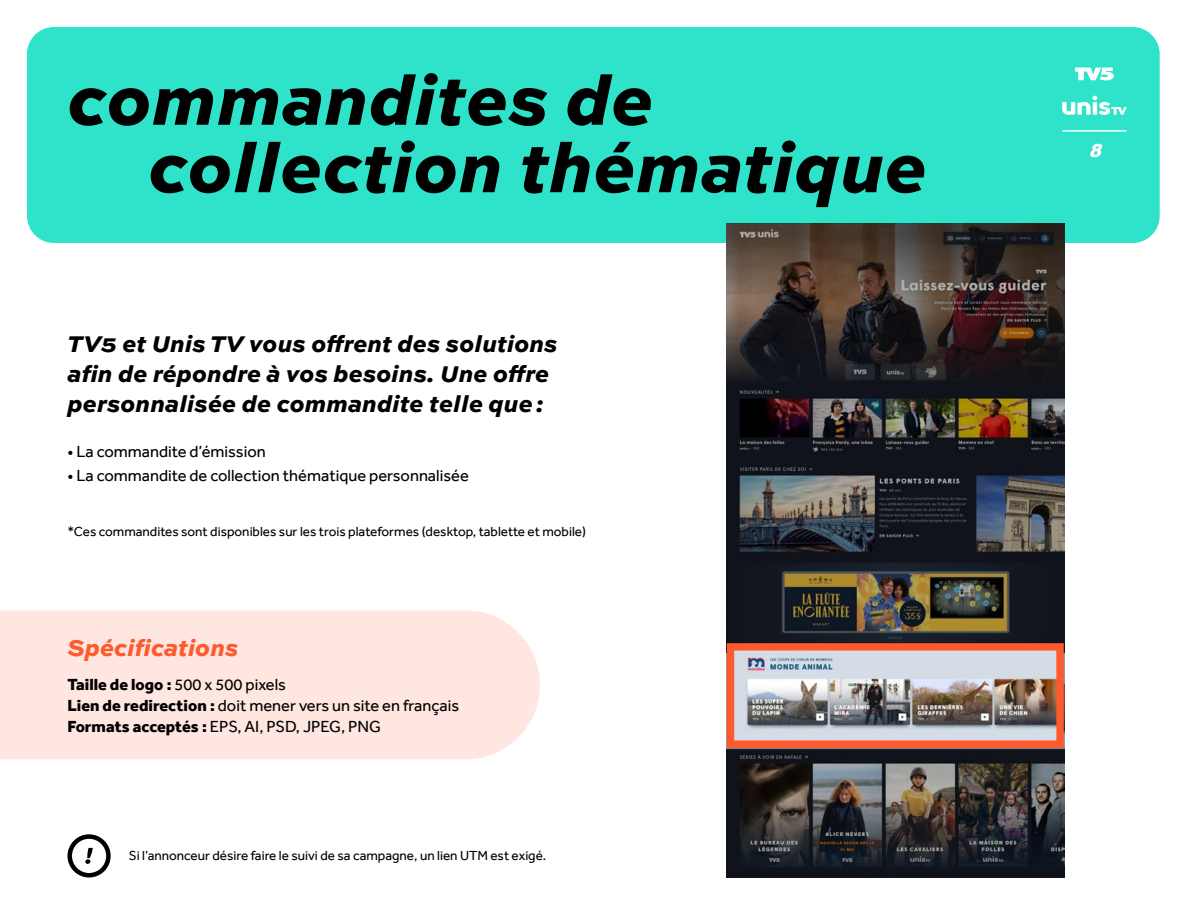
<style>
.page{position:relative;width:1188px;height:918px;background:#fff}
.page>*{position:absolute;margin:0;border:0;box-sizing:border-box;transform-origin:0 0}
.t1{font:italic 800 72px/67.5px "Sweet Sans Pro";color:#000}
.t2{font:italic 800 24px/30px "Sweet Sans Pro";color:#000}
.t3{font:italic 800 24px "Sweet Sans Pro";color:#ff592e}
.t4{font:italic 900 18px "Arial";color:#fff}
.t5{font:16.5px/21px "Effra";color:#000}
.t6{font:13.5px "Effra";color:#000}
.s1{font-weight:800}
</style>
<div class="page">
<div style="left:27px;top:27px;width:1133px;height:216px;background:#2ee3c9;border-radius:27px"></div>
<div style="left:0;top:610px;width:540px;height:149px;background:#ffe6e0"></div>
<svg style="left:85px;top:848px;width:8px;height:16px"></svg>
<div style="left:68px;top:834px;width:43px;height:44px;border:4px solid #000;border-radius:50%"></div>
<img style="left:726px;top:224px;width:338px;height:654px">
<img style="left:726px;top:639px;width:339px;height:113px">
<svg style="left:1075px;top:68px;width:39px;height:12px"></svg>
<hr style="left:1063px;top:130px;width:63px;height:2px;background:#fff">
<svg style="left:1062px;top:96px;width:65px;height:19px"></svg>
<h1 class="t1" style="left:148px;top:61px;width:780px;text-indent:-81px">commandites de collection thématique</h1>
<h2 class="t2" style="left:68px;top:327px;width:492px">TV5 et Unis TV vous offrent des solutions afin de répondre à vos besoins. Une offre personnalisée de commandite telle que:</h2>
<p class="t5" style="left:68px;top:440px;width:200px">• La commandite d’émission</p>
<p class="t5" style="left:68px;top:465px;width:403px">• La commandite de collection thématique personnalisée</p>
<p class="t6" style="left:68px;top:523px;width:520px">*Ces commandites sont disponibles sur les trois plateformes (desktop, tablette et mobile)</p>
<h2 class="t3" style="left:68px;top:629px;width:173px">Spécifications</h2>
<p class="t5" style="left:68px;top:674px;width:393px"><span class="s1">Taille de logo :</span> 500 x 500 pixels<br><span class="s1">Lien de redirection :</span> doit mener vers un site en français<br><span class="s1">Formats acceptés :</span> EPS, AI, PSD, JPEG, PNG</p>
<p class="t6" style="left:129px;top:848px;width:419px">Si l’annonceur désire faire le suivi de sa campagne, un lien UTM est exigé.</p>
<p class="t4" style="left:1089px;top:137px;width:20px">8</p>
</div>
